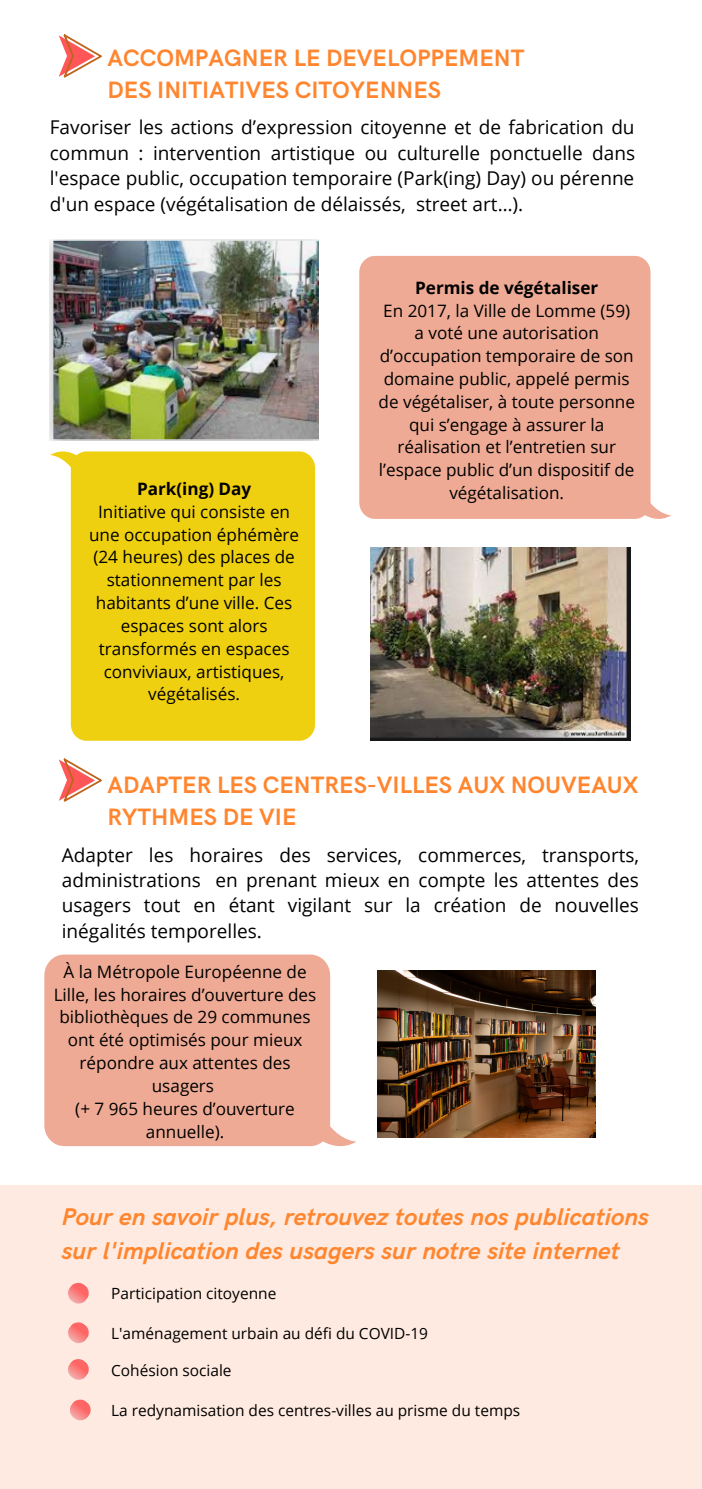
<style>
.page{position:relative;width:702px;height:1489px;background:#fff}
.page>*{position:absolute;margin:0;border:0;box-sizing:border-box;transform-origin:0 0}
.t1{font:italic 700 24.25px/33.8px "HK Grotesk";color:#ff862f}
.t2{font:700 23.75px/32px "HK Grotesk";color:#ff862f}
.t3{font:19px/25.2px "Open Sans";color:#000;text-align:justify}
.t4{font:17px/22.8px "Open Sans";color:#000;text-align:center}
.t5{font:700 17px "Open Sans";color:#000}
.t6{font:15.5px "Open Sans";color:#000}
</style>
<div class="page">
<img style="left:377px;top:970px;width:218px;height:168px">
<svg style="left:44px;top:954px;width:312px;height:192px;background:#efb19d"></svg>
<div style="left:0;top:1185px;width:701px;height:304px;background:#feeae0"></div>
<svg style="left:68px;top:1282px;width:21px;height:22px"></svg>
<svg style="left:68px;top:1322px;width:21px;height:21px"></svg>
<svg style="left:68px;top:1359px;width:21px;height:21px"></svg>
<svg style="left:70px;top:1399px;width:21px;height:22px"></svg>
<svg style="left:359px;top:256px;width:312px;height:263px;background:#efaf9b"></svg>
<img style="left:370px;top:547px;width:259px;height:194px">
<svg style="left:50px;top:451px;width:265px;height:290px;background:#f0d323"></svg>
<img style="left:50px;top:240px;width:268px;height:201px">
<svg style="left:59px;top:34px;width:43px;height:44px"></svg>
<svg style="left:59px;top:758px;width:43px;height:44px"></svg>
<h2 class="t2" style="left:107px;top:43px;width:418px">ACCOMPAGNER LE DEVELOPPEMENT<br>DES INITIATIVES CITOYENNES</h2>
<p class="t3" style="left:50px;top:114px;width:586px">Favoriser les actions d’expression citoyenne et de fabrication du commun : intervention artistique ou culturelle ponctuelle dans l'espace public, occupation temporaire (Park(ing) Day) ou pérenne d'un espace (végétalisation de délaissés, street art…).</p>
<p class="t5" style="left:415px;top:276px;width:184px">Permis de végétaliser</p>
<p class="t4" style="left:378px;top:299px;width:258px">En 2017, la Ville de Lomme (59) a voté une autorisation d’occupation temporaire de son domaine public, appelé permis de végétaliser, à toute personne qui s’engage à assurer la réalisation et l’entretien sur l’espace public d’un dispositif de</p>
<p class="t5" style="left:137px;top:477px;width:116px">Park(ing) Day</p>
<p class="t4" style="left:449px;top:481px;width:116px">végétalisation.</p>
<p class="t4" style="left:89px;top:500px;width:211px">Initiative qui consiste en une occupation éphémère (24 heures) des places de stationnement par les habitants d’une ville. Ces espaces sont alors transformés en espaces conviviaux, artistiques, végétalisés.</p>
<h2 class="t2" style="left:107px;top:770px;width:532px">ADAPTER LES CENTRES-VILLES AUX NOUVEAUX<br>RYTHMES DE VIE</h2>
<p class="t3" style="left:62px;top:841px;width:578px">Adapter les horaires des services, commerces, transports, administrations en prenant mieux en compte les attentes des usagers tout en étant vigilant sur la création de nouvelles inégalités temporelles.</p>
<p class="t4" style="left:54px;top:960px;width:264px">À la Métropole Européenne de<br>Lille, les horaires d’ouverture des bibliothèques de 29 communes ont été optimisés pour mieux répondre aux attentes des usagers<br>(+ 7 965 heures d’ouverture annuelle).</p>
<h1 class="t1" style="left:62px;top:1201px;width:588px">Pour en savoir plus, retrouvez toutes nos publications sur l'implication des usagers sur notre site internet</h1>
<p class="t6" style="left:111px;top:1282px;width:166px">Participation citoyenne</p>
<p class="t6" style="left:111px;top:1322px;width:318px">L'aménagement urbain au défi du COVID-19</p>
<p class="t6" style="left:111px;top:1359px;width:122px">Cohésion sociale</p>
<p class="t6" style="left:111px;top:1399px;width:410px">La redynamisation des centres-villes au prisme du temps</p>
</div>
